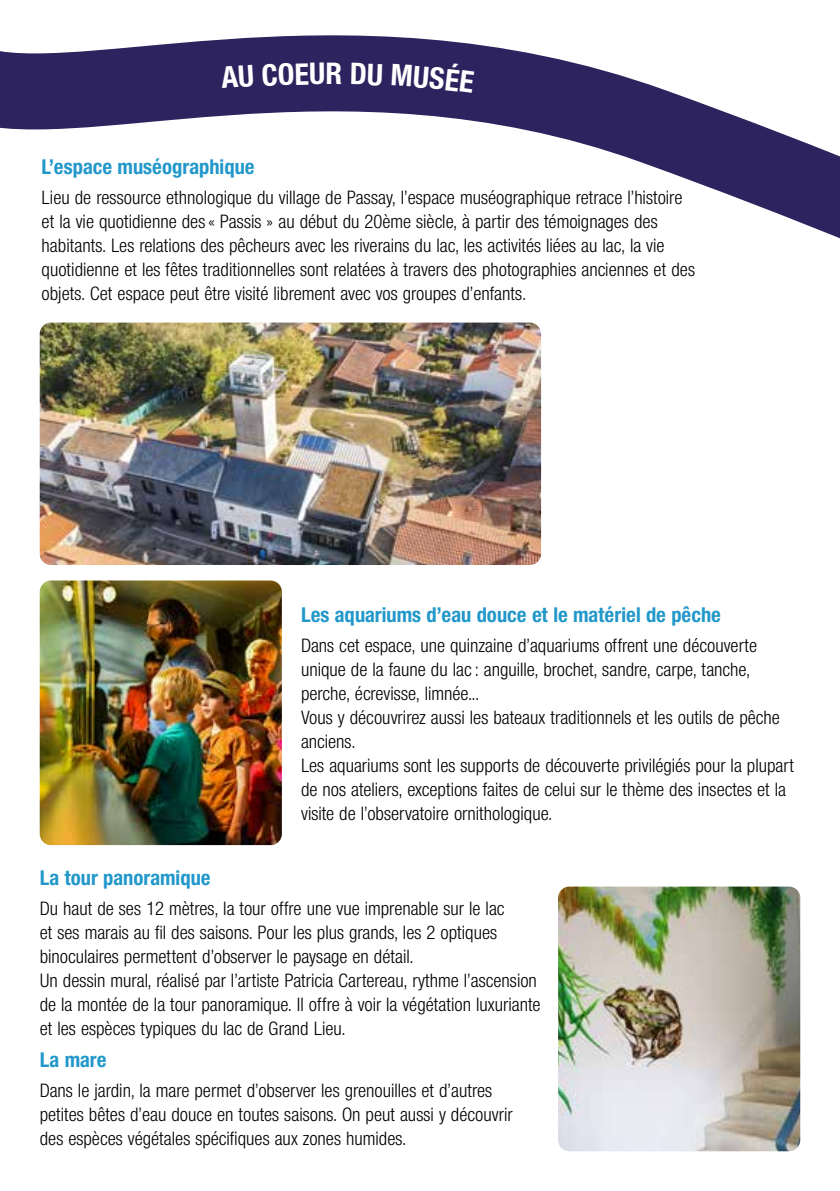
<style>
.page{position:relative;width:840px;height:1191px;background:#fff}
.page>*{position:absolute;margin:0;border:0;box-sizing:border-box;transform-origin:0 0}
.t1{font:700 32px "Nimbus San Nov Con";color:#fff}
.t2{font:700 22px "Nimbus San Nov Con";color:#2298ca}
.t3{font:20px/24px "Nimbus San Nov Con";color:#000}
</style>
<div class="page">
<svg style="left:0;top:35px;width:839px;height:406px"></svg>
<img style="left:40px;top:322px;width:500px;height:243px">
<img style="left:558px;top:886px;width:241px;height:265px">
<img style="left:40px;top:580px;width:242px;height:265px">
<div style="left:220px;top:63px;width:104px;height:25px;background:#2d235e"></div>
<svg style="left:351px;top:63px;width:31px;height:22px"></svg>
<div style="left:391px;top:62px;width:83px;height:31px;background:#2d235e"></div>
<h1 class="t1" style="left:325px;top:55px;width:18px">R</h1>
<p class="t2" style="left:42px;top:154px;width:214px">L’espace muséographique</p>
<p class="t3" style="left:42px;top:185px;width:654px">Lieu de ressource ethnologique du village de Passay, l’espace muséographique retrace l’histoire et la vie quotidienne des « Passis » au début du 20ème siècle, à partir des témoignages des habitants. Les relations des pêcheurs avec les riverains du lac, les activités liées au lac, la vie quotidienne et les fêtes traditionnelles sont relatées à travers des photographies anciennes et des objets. Cet espace peut être visité librement avec vos groupes d’enfants.</p>
<p class="t2" style="left:301px;top:602px;width:421px">Les aquariums d’eau douce et le matériel de pêche</p>
<p class="t3" style="left:301px;top:634px;width:494px">Dans cet espace, une quinzaine d’aquariums offrent une découverte unique de la faune du lac : anguille, brochet, sandre, carpe, tanche, perche, écrevisse, limnée...<br>Vous y découvrirez aussi les bateaux traditionnels et les outils de pêche anciens.<br>Les aquariums sont les supports de découverte privilégiés pour la plupart de nos ateliers, exceptions faites de celui sur le thème des insectes et la visite de l’observatoire ornithologique.</p>
<p class="t2" style="left:40px;top:865px;width:172px">La tour panoramique</p>
<p class="t3" style="left:40px;top:896px;width:502px">Du haut de ses 12 mètres, la tour offre une vue imprenable sur le lac<br>et ses marais au fil des saisons. Pour les plus grands, les 2 optiques binoculaires permettent d’observer le paysage en détail.<br>Un dessin mural, réalisé par l’artiste Patricia Cartereau, rythme l’ascension de la montée de la tour panoramique. Il offre à voir la végétation luxuriante et les espèces typiques du lac de Grand Lieu.</p>
<p class="t2" style="left:40px;top:1046px;width:68px">La mare</p>
<p class="t3" style="left:40px;top:1078px;width:474px">Dans le jardin, la mare permet d’observer les grenouilles et d’autres petites bêtes d’eau douce en toutes saisons. On peut aussi y découvrir des espèces végétales spécifiques aux zones humides.</p>
</div>
